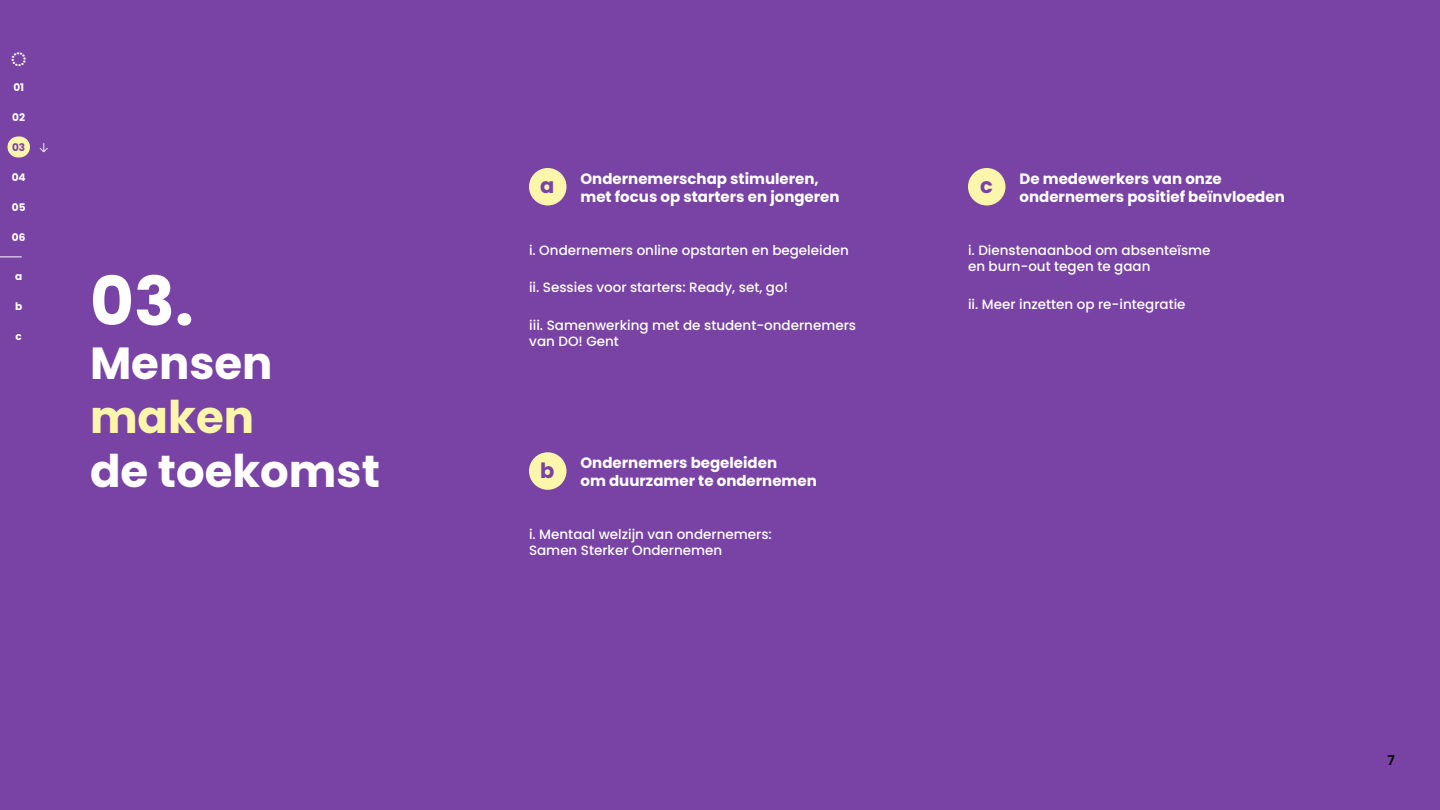
<style>
.page{position:relative;width:1440px;height:810px;background:#7843a5}
.page>*{position:absolute;margin:0;border:0;box-sizing:border-box;transform-origin:0 0}
.t1{font:700 67.5px "Poppins";color:#fff}
.t2{font:700 45px "Poppins";color:#fff}
.t3{font:700 45px "Poppins";color:#fcf6ac}
.t4{font:900 25.5px "Poppins";color:#fff}
.t5{font:700 21px "Poppins";color:#7843a5}
.t6{font:700 15px/18px "Poppins";color:#fff}
.t7{font:500 13.5px/16.2px "Poppins";color:#fff}
.t8{font:600 13.5px "Poppins";color:#000}
.t9{font:11.25px "Calibri";color:#fff}
.t10{font:700 10.5px "Poppins";color:#fff}
.t11{font:700 10.5px "Poppins";color:#7843a5}
</style>
<div class="page">
<div style="left:529px;top:168px;width:37px;height:38px;background:#fcf6ac;border-radius:50%"></div>
<div style="left:529px;top:452px;width:37px;height:38px;background:#fcf6ac;border-radius:50%"></div>
<div style="left:968px;top:168px;width:37px;height:38px;background:#fcf6ac;border-radius:50%"></div>
<div style="left:8px;top:136px;width:22px;height:22px;background:#fcf6ac;border-radius:10px"></div>
<svg style="left:0;top:256px;width:22px;height:1px"></svg>
<h3 class="t4" style="left:10px;top:42px;width:18px">◌</h3>
<p class="t10" style="left:13px;top:81px;width:12px">01</p>
<p class="t10" style="left:12px;top:111px;width:14px">02</p>
<p class="t11" style="left:12px;top:141px;width:15px">03</p>
<p class="t10" style="left:12px;top:171px;width:15px">04</p>
<p class="t10" style="left:12px;top:201px;width:15px">05</p>
<p class="t10" style="left:12px;top:231px;width:15px">06</p>
<p class="t10" style="left:15px;top:271px;width:9px">a</p>
<p class="t10" style="left:15px;top:301px;width:9px">b</p>
<p class="t10" style="left:16px;top:331px;width:8px">c</p>
<p class="t9" style="left:39px;top:139px;width:12px">↓</p>
<h1 class="t1" style="left:90px;top:262px;width:105px">03.</h1>
<h2 class="t2" style="left:90px;top:337px;width:184px">Mensen</h2>
<h2 class="t3" style="left:90px;top:391px;width:166px">maken</h2>
<h2 class="t2" style="left:90px;top:445px;width:291px">de toekomst</h2>
<h3 class="t5" style="left:540px;top:174px;width:16px">a</h3>
<p class="t6" style="left:580px;top:170px;width:261px">Ondernemerschap stimuleren, met focus op starters en jongeren</p>
<p class="t6" style="left:1020px;top:170px;width:267px">De medewerkers van onze ondernemers positief beïnvloeden</p>
<h3 class="t5" style="left:980px;top:174px;width:14px">c</h3>
<p class="t7" style="left:529px;top:242px;width:322px">i. Ondernemers online opstarten en begeleiden</p>
<p class="t7" style="left:968px;top:242px;width:244px">i. Dienstenaanbod om absenteïsme en burn-out tegen te gaan</p>
<p class="t7" style="left:529px;top:280px;width:261px">ii. Sessies voor starters: Ready, set, go!</p>
<p class="t7" style="left:529px;top:317px;width:328px">iii. Samenwerking met de student-ondernemers van DO! Gent</p>
<h3 class="t5" style="left:540px;top:459px;width:16px">b</h3>
<p class="t6" style="left:580px;top:454px;width:238px">Ondernemers begeleiden<br>om duurzamer te ondernemen</p>
<p class="t7" style="left:529px;top:526px;width:244px">i. Mentaal welzijn van ondernemers:<br>Samen Sterker Ondernemen</p>
<p class="t7" style="left:968px;top:296px;width:219px">ii. Meer inzetten op re-integratie</p>
<p class="t8" style="left:1388px;top:752px;width:9px">7</p>
</div>
